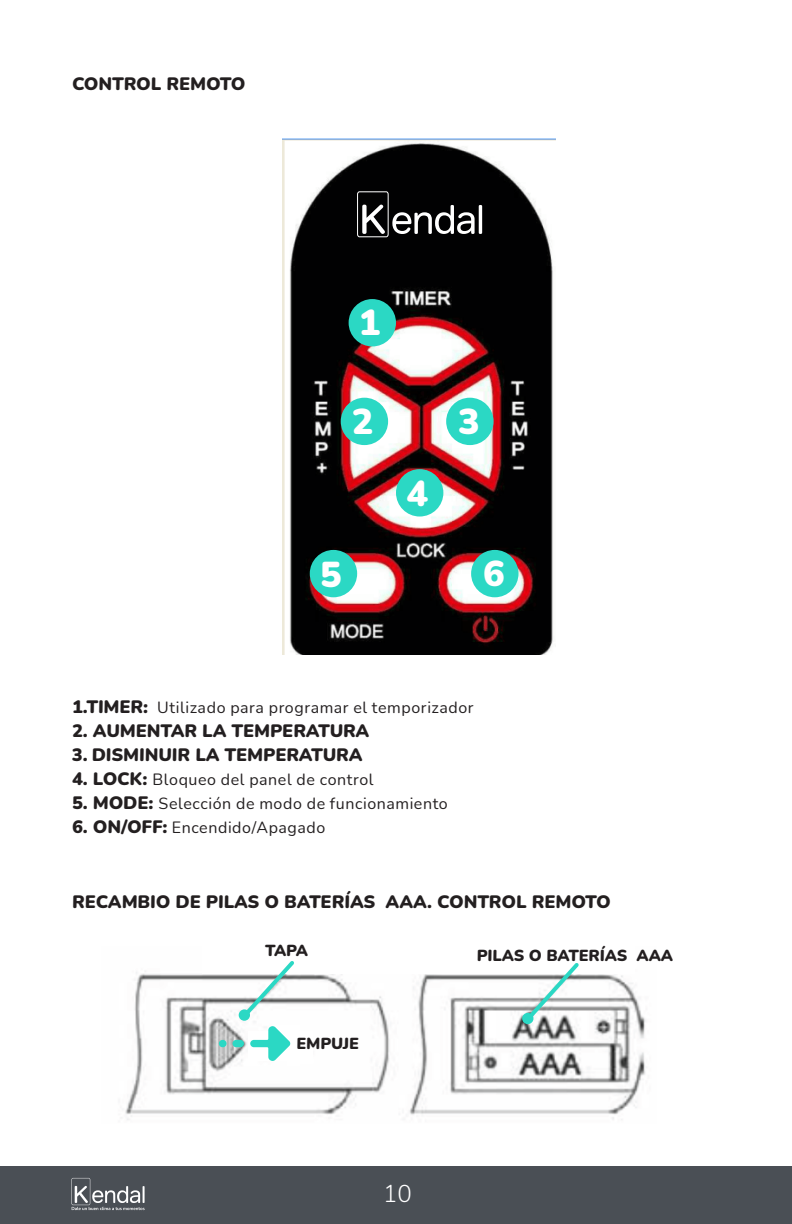
<style>
.page{position:relative;width:792px;height:1224px;background:#fff}
.page>*{position:absolute;margin:0;border:0;box-sizing:border-box;transform-origin:0 0}
.t1{font:900 36px "Nunito";color:#fff}
.t2{font:300 24px "Nunito";color:#fff}
.t3{font:900 18px "Nunito";color:#231f20}
.t4{font:16px "Nunito";letter-spacing:.035em;color:#231f20}
.t5{font:900 16px "Nunito";color:#231f20}
.s1{font-weight:900;font-size:18px}
</style>
<div class="page">
<div style="left:0;top:1166px;width:792px;height:58px;background:#4a4f55"></div>
<svg style="left:71px;top:1178px;width:74px;height:32px"></svg>
<img style="left:282px;top:138px;width:273px;height:516px">
<img style="left:125px;top:971px;width:521px;height:149px">
<div style="left:349px;top:299px;width:47px;height:47px;background:#2bd8c4;border-radius:50%"></div>
<div style="left:341px;top:398px;width:47px;height:47px;background:#2bd8c4;border-radius:50%"></div>
<div style="left:446px;top:398px;width:48px;height:47px;background:#2bd8c4;border-radius:50%"></div>
<div style="left:396px;top:469px;width:47px;height:48px;background:#2bd8c4;border-radius:50%"></div>
<div style="left:310px;top:550px;width:47px;height:47px;background:#2bd8c4;border-radius:50%"></div>
<div style="left:471px;top:550px;width:48px;height:47px;background:#2bd8c4;border-radius:50%"></div>
<div style="left:202px;top:937px;width:433px;height:37px;background:#fff"></div>
<svg style="left:524px;top:963px;width:58px;height:60px"></svg>
<div style="left:248px;top:1031px;width:65px;height:29px;background:#fff"></div>
<div style="left:219px;top:1040px;width:8px;height:7px;background:#2bd8c4;border-radius:4px"></div>
<svg style="left:239px;top:961px;width:59px;height:101px"></svg>
<div style="left:232px;top:1040px;width:12px;height:7px;background:#2bd8c4;border-radius:4px"></div>
<svg style="left:357px;top:191px;width:125px;height:46px"></svg>
<div style="left:239px;top:1009px;width:11px;height:12px;background:#2bd8c4;border-radius:50%"></div>
<div style="left:522px;top:1013px;width:11px;height:11px;background:#2bd8c4;border-radius:50%"></div>
<p class="t3" style="left:72px;top:71px;width:175px">CONTROL REMOTO</p>
<p class="t1" style="left:359px;top:296px;width:23px">1</p>
<p class="t1" style="left:352px;top:395px;width:23px">2</p>
<p class="t1" style="left:458px;top:395px;width:23px">3</p>
<p class="t1" style="left:406px;top:467px;width:23px">4</p>
<p class="t1" style="left:320px;top:549px;width:23px">5</p>
<p class="t1" style="left:483px;top:548px;width:23px">6</p>
<p class="t4" style="left:72px;top:696px;width:403px"><span class="s1">1.TIMER:</span> Utilizado para programar el temporizador</p>
<p class="t3" style="left:72px;top:718px;width:299px">2. AUMENTAR LA TEMPERATURA</p>
<p class="t3" style="left:72px;top:742px;width:292px">3. DISMINUIR LA TEMPERATURA</p>
<p class="t4" style="left:72px;top:768px;width:303px"><span class="s1">4. LOCK:</span> Bloqueo del panel de control</p>
<p class="t4" style="left:72px;top:792px;width:377px"><span class="s1">5. MODE:</span> Selección de modo de funcionamiento</p>
<p class="t4" style="left:72px;top:816px;width:255px"><span class="s1">6. ON/OFF:</span> Encendido/Apagado</p>
<p class="t3" style="left:72px;top:889px;width:541px">RECAMBIO DE PILAS O BATERÍAS AAA. CONTROL REMOTO</p>
<p class="t5" style="left:265px;top:939px;width:45px">TAPA</p>
<p class="t5" style="left:477px;top:944px;width:198px">PILAS O BATERÍAS AAA</p>
<p class="t5" style="left:297px;top:1032px;width:64px">EMPUJE</p>
<h2 class="t2" style="left:383px;top:1177px;width:30px">10</h2>
</div>
